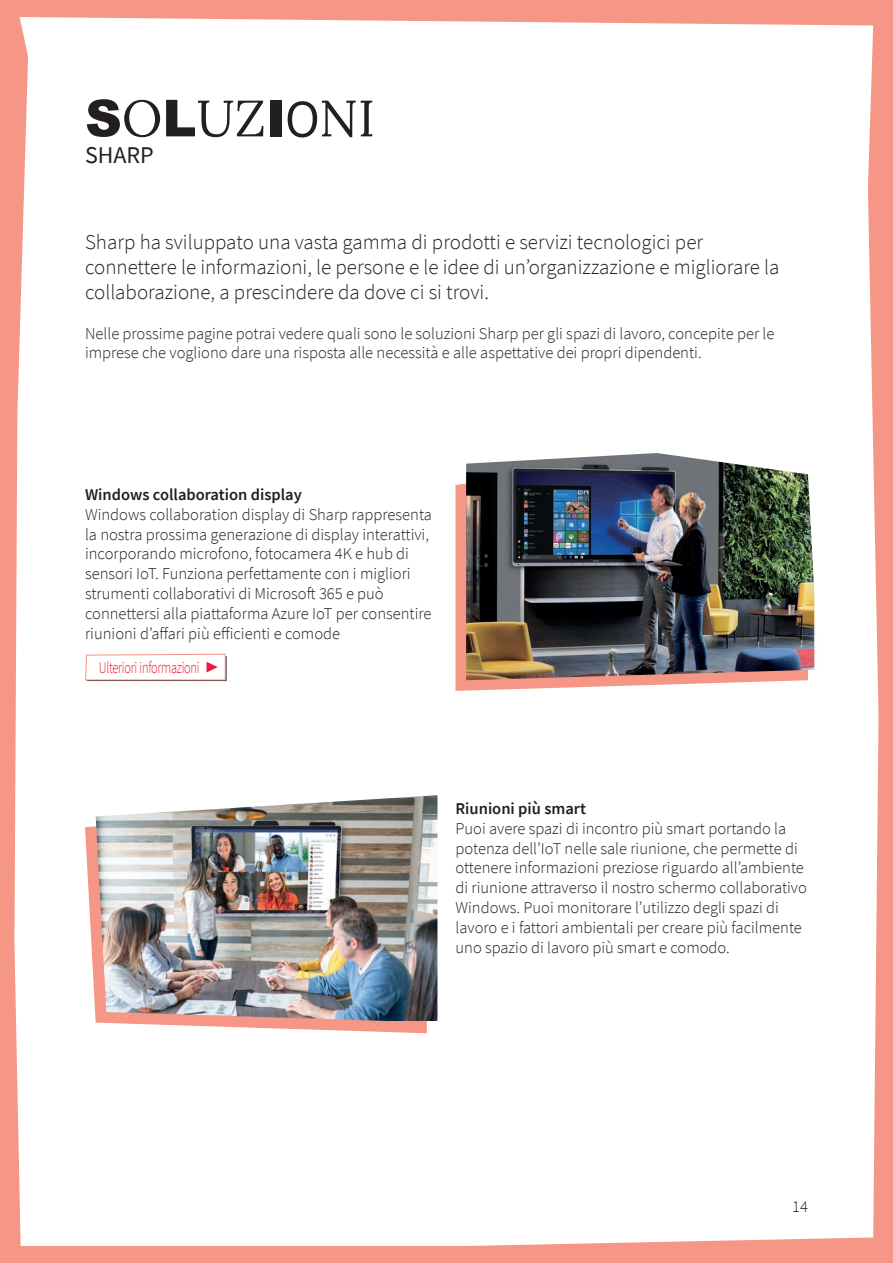
<style>
.page{position:relative;width:893px;height:1263px;background:#f59687}
.page>*{position:absolute;margin:0;border:0;box-sizing:border-box;transform-origin:0 0}
.t1{font:51px "Lora";color:#231f20}
.t2{font:24px "Source Sans Pro";color:#231f20}
.t3{font:300 21px/25.2px "Source Sans Pro";color:#231f20}
.t4{font:300 16.5px/19.8px "Source Sans Pro";color:#231f20}
.t5{font:600 16.5px "Source Sans Pro";color:#231f20}
.t6{font:300 16.5px "Source Sans Pro";letter-spacing:-.02em;color:#ed1a3a;scale:.75 1}
.s1{font-family:"Arial";font-weight:900}
.s2{font-family:"American Typewriter"}
</style>
<div class="page">
<div style="left:14px;top:17px;width:864px;height:1229px;background:#fff"></div>
<svg style="left:85px;top:653px;width:142px;height:28px;background:#f8edec"></svg>
<svg style="left:85px;top:806px;width:342px;height:227px"></svg>
<svg style="left:455px;top:464px;width:353px;height:227px"></svg>
<img style="left:466px;top:453px;width:353px;height:227px">
<img style="left:96px;top:795px;width:341px;height:226px">
<h1 class="t1" style="left:85px;top:80px;width:291px"><span class="s1">S</span>O<span class="s1">L</span>UZ<span class="s1">I</span><span class="s2">O</span>NI</h1>
<h2 class="t2" style="left:85px;top:140px;width:70px">SHARP</h2>
<p class="t3" style="left:85px;top:229px;width:696px">Sharp ha sviluppato una vasta gamma di prodotti e servizi tecnologici per connettere le informazioni, le persone e le idee di un’organizzazione e migliorare la collaborazione, a prescindere da dove ci si trovi.</p>
<p class="t4" style="left:85px;top:323px;width:691px">Nelle prossime pagine potrai vedere quali sono le soluzioni Sharp per gli spazi di lavoro, concepite per le imprese che vogliono dare una risposta alle necessità e alle aspettative dei propri dipendenti.</p>
<p class="t5" style="left:85px;top:484px;width:218px">Windows collaboration display</p>
<p class="t4" style="left:85px;top:504px;width:348px">Windows collaboration display di Sharp rappresenta la nostra prossima generazione di display interattivi, incorporando microfono, fotocamera 4K e hub di sensori IoT. Funziona perfettamente con i migliori strumenti collaborativi di Microsoft 365 e può connettersi alla piattaforma Azure IoT per consentire riunioni d’affari più efficienti e comode</p>
<p class="t6" style="left:99px;top:657px;width:136px">Ulteriori informazioni</p>
<p class="t5" style="left:455px;top:798px;width:132px">Riunioni più smart</p>
<p class="t4" style="left:455px;top:818px;width:353px">Puoi avere spazi di incontro più smart portando la potenza dell’IoT nelle sale riunione, che permette di ottenere informazioni preziose riguardo all’ambiente di riunione attraverso il nostro schermo collaborativo Windows. Puoi monitorare l’utilizzo degli spazi di lavoro e i fattori ambientali per creare più facilmente uno spazio di lavoro più smart e comodo.</p>
<p class="t4" style="left:792px;top:1196px;width:17px">14</p>
</div>
